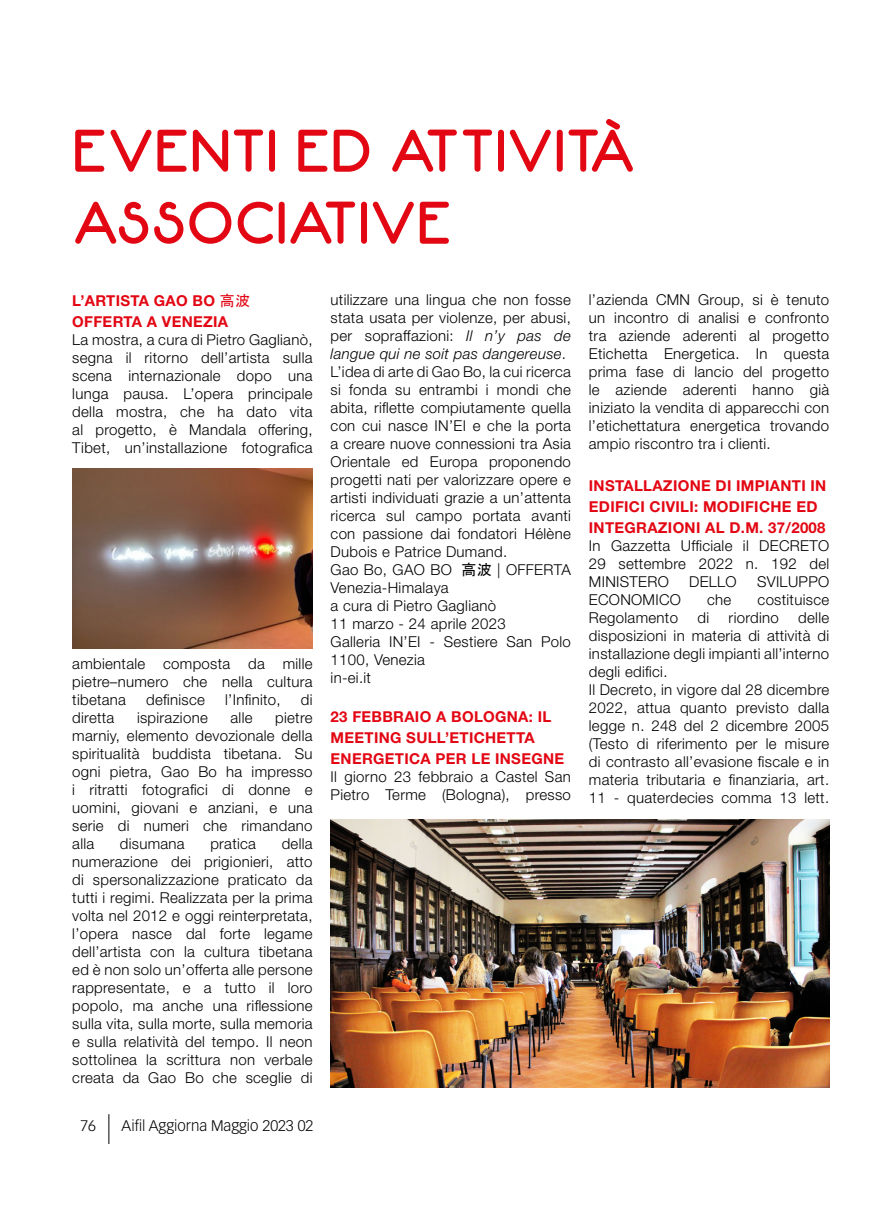
<style>
.page{position:relative;width:893px;height:1212px;background:#fff}
.page>*{position:absolute;margin:0;border:0;box-sizing:border-box;transform-origin:0 0}
.t1{font:60px/72px "Neon 80 s";color:#e30613}
.t2{font:300 15px/18px "Helvetica Neue LT Std";letter-spacing:.02em;color:#000;text-align:justify}
.t3{font:700 15px/21px "Helvetica Neue LT Std";letter-spacing:.02em;color:#e30613}
.t4{font:300 15px "Vectora LT Std";color:#000}
.s1{font-family:"MS Gothic";font-weight:400}
.s2{font-style:italic}
</style>
<div class="page">
<hr style="left:108px;top:1114px;width:1px;height:30px;background:#000">
<img style="left:72px;top:468px;width:241px;height:181px">
<img style="left:331px;top:819px;width:498px;height:268px">
<h1 class="t1" style="left:72px;top:115px;width:565px">EVENTI ED ATTIVITÀ<br>ASSOCIATIVE</h1>
<p class="t3" style="left:72px;top:289px;width:179px">L’ARTISTA GAO BO <span class="s1">高波<br></span>OFFERTA A VENEZIA</p>
<p class="t2" style="left:72px;top:330px;width:242px">La mostra, a cura di Pietro Gaglianò, segna il ritorno dell’artista sulla scena internazionale dopo una lunga pausa. L’opera principale della mostra, che ha dato vita al progetto, è Mandala offering, Tibet, un’installazione fotografica</p>
<p class="t2" style="left:72px;top:654px;width:242px">ambientale composta da mille pietre–numero che nella cultura tibetana</p>
<p class="t2" style="left:146px;top:690px;width:60px">definisce</p>
<p class="t2" style="left:225px;top:690px;width:57px">l’Infinito,</p>
<p class="t2" style="left:301px;top:690px;width:13px">di</p>
<p class="t2" style="left:72px;top:708px;width:242px;text-indent:203px">pietre marniy, elemento devozionale della spiritualità buddista tibetana. Su ogni pietra, Gao Bo ha impresso i ritratti fotografici di donne e uomini, giovani e anziani, e una serie di numeri che rimandano alla</p>
<p class="t2" style="left:72px;top:708px;width:44px">diretta</p>
<p class="t2" style="left:137px;top:708px;width:72px">ispirazione</p>
<p class="t2" style="left:231px;top:708px;width:24px">alle</p>
<p class="t2" style="left:72px;top:834px;width:242px;text-indent:209px">della numerazione dei prigionieri, atto di spersonalizzazione praticato da tutti i regimi. Realizzata per la prima volta nel 2012 e oggi reinterpretata, l’opera nasce dal forte legame dell’artista con la cultura tibetana ed è non solo un’offerta alle persone rappresentate, e a tutto il loro popolo, ma anche una riflessione sulla vita, sulla morte, sulla memoria e sulla relatività del tempo. Il neon sottolinea la scrittura non verbale creata da Gao Bo che sceglie di</p>
<p class="t2" style="left:120px;top:834px;width:66px">disumana</p>
<p class="t2" style="left:210px;top:834px;width:47px">pratica</p>
<p class="t4" style="left:81px;top:1116px;width:17px">76</p>
<p class="t4" style="left:122px;top:1116px;width:193px">Aifil Aggiorna Maggio 2023 02</p>
<p class="t2" style="left:331px;top:290px;width:242px;text-align:left">utilizzare una lingua che non fosse stata usata per violenze, per abusi, per sopraffazioni: <span class="s2">Il n’y pas de langue qui ne soit pas dangereuse</span>.<br>L’idea di arte di Gao Bo, la cui ricerca si fonda su entrambi i mondi che abita, riflette compiutamente quella con cui nasce IN’EI e che la porta a creare nuove connessioni tra Asia<br>Orientale ed Europa proponendo progetti nati per valorizzare opere e artisti individuati grazie a un’attenta ricerca sul campo portata avanti con passione dai fondatori Hélène<br>Dubois e Patrice Dumand.<br>Gao Bo, GAO BO <span class="s1">高波</span> | OFFERTA<br>Venezia-Himalaya<br>a cura di Pietro Gaglianò<br>11 marzo - 24 aprile 2023<br>Galleria IN’EI - Sestiere San Polo<br>1100, Venezia<br>in-ei.it</p>
<p class="t3" style="left:331px;top:706px;width:235px">23 FEBBRAIO A BOLOGNA: IL<br>MEETING SULL’ETICHETTA<br>ENERGETICA PER LE INSEGNE</p>
<p class="t2" style="left:331px;top:767px;width:242px">Il giorno 23 febbraio a Castel San<br>Pietro Terme (Bologna), presso</p>
<p class="t2" style="left:589px;top:290px;width:242px">l’azienda CMN Group, si è tenuto un incontro di analisi e confronto tra aziende aderenti al progetto Etichetta Energetica. In questa prima fase di lancio del progetto le aziende aderenti hanno già iniziato la vendita di apparecchi con l’etichettatura energetica trovando ampio riscontro tra i clienti.</p>
<p class="t3" style="left:589px;top:475px;width:239px">INSTALLAZIONE DI IMPIANTI IN<br>EDIFICI CIVILI: MODIFICHE ED<br>INTEGRAZIONI AL D.M. 37/2008</p>
<p class="t2" style="left:589px;top:536px;width:242px">In Gazzetta Ufficiale il DECRETO 29 settembre 2022 n. 192 del MINISTERO</p>
<p class="t2" style="left:689px;top:572px;width:49px">DELLO</p>
<p class="t2" style="left:757px;top:572px;width:74px">SVILUPPO</p>
<p class="t2" style="left:589px;top:590px;width:94px">ECONOMICO</p>
<p class="t2" style="left:707px;top:590px;width:26px">che</p>
<p class="t2" style="left:758px;top:590px;width:73px">costituisce</p>
<p class="t2" style="left:589px;top:608px;width:91px">Regolamento</p>
<p class="t2" style="left:697px;top:608px;width:13px">di</p>
<p class="t2" style="left:729px;top:608px;width:52px">riordino</p>
<p class="t2" style="left:589px;top:608px;width:242px;text-align:left;text-indent:209px">delle disposizioni in materia di attività di installazione degli impianti all’interno degli edifici.<br>Il Decreto, in vigore dal 28 dicembre<br>2022, attua quanto previsto dalla legge n. 248 del 2 dicembre 2005 (Testo di riferimento per le misure di contrasto all’evasione fiscale e in materia tributaria e finanziaria, art.<br>11 - quaterdecies comma 13 lett.</p>
</div>
